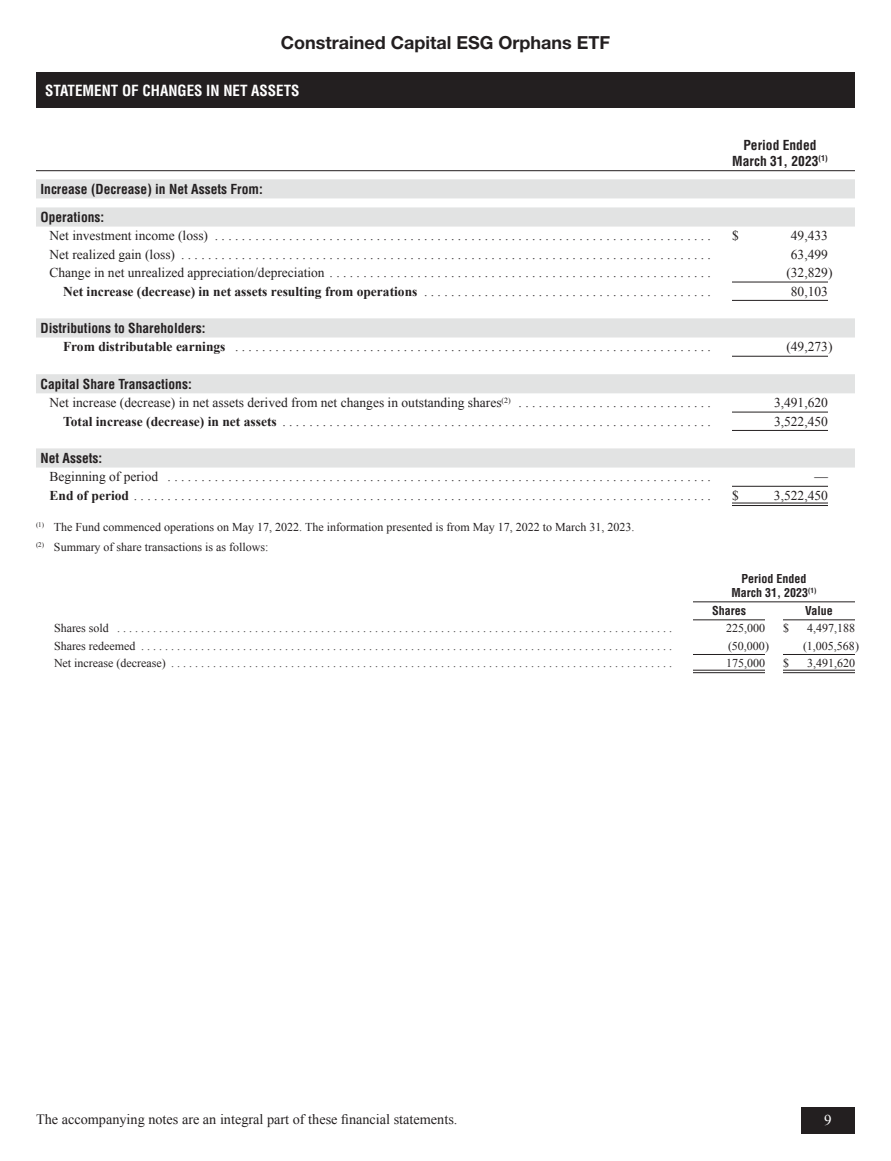
<style>
.page{position:relative;width:891px;height:1161px;background:#fff}
.page>*{position:absolute;margin:0;border:0;box-sizing:border-box;transform-origin:0 0}
.t1{font:700 18px "Helvetica Neue LT Std";color:#231f20}
.Main_Headings_in_Bla{font:700 condensed 15px "Helvetica";color:#fff}
.t2{font:15px "Times New Roman";color:#fff}
.t3{font:14.25px "Times New Roman";color:#231f20}
.Table_Stub_-_Level_2{font:13.5px "Times New Roman";color:#231f20}
.Table_Stub_-_Level_3{font:13.5px "Times New Roman";color:#231f20}
.Table_Stub_Subhead{font:700 condensed 13.5px "Helvetica";color:#231f20}
.Table_Stub_-_Level_3-2{font:700 13.5px "Times New Roman";color:#231f20}
.Table_Figure_-_Subto{font:13.5px "Times New Roman";color:#231f20}
.Table_Heading_-_Rule{font:700 condensed 13.5px/16.2px "Helvetica";color:#231f20;text-align:center}
.Table_Figure{font:13.5px "Times New Roman";color:#231f20}
.Table_Figure_-_Total{font:13.5px "Times New Roman";color:#231f20}
.Table_Stub{font:12px "Times New Roman";color:#231f20}
.Footnote{font:12px "Times New Roman";color:#231f20}
.Table_Heading_-_Rule-2{font:700 condensed 12px/14.4px "Helvetica";color:#231f20;text-align:center}
.Table_Figure_-_Subto-2{font:12px "Times New Roman";color:#231f20}
.Table_Figure-2{font:12px "Times New Roman";color:#231f20}
.Table_Figure_-_Total-2{font:12px "Times New Roman";color:#231f20}
.s1{font-weight:400}
.s2{font-weight:700}
</style>
<div class="page">
<div style="left:801px;top:1107px;width:54px;height:27px;background:#231f20"></div>
<div style="left:36px;top:72px;width:819px;height:36px;background:#231f20"></div>
<svg style="left:36px;top:179px;width:819px;height:289px"></svg>
<hr style="left:36px;top:170px;width:678px;height:1px;background:#231f20">
<svg style="left:714px;top:170px;width:18px;height:1px"></svg>
<hr style="left:732px;top:170px;width:96px;height:1px;background:#231f20">
<svg style="left:828px;top:170px;width:27px;height:1px"></svg>
<hr style="left:732px;top:282px;width:96px;height:1px;background:#231f20">
<hr style="left:732px;top:300px;width:96px;height:1px;background:#231f20">
<hr style="left:732px;top:356px;width:96px;height:1px;background:#231f20">
<hr style="left:732px;top:412px;width:96px;height:1px;background:#231f20">
<hr style="left:732px;top:430px;width:96px;height:1px;background:#231f20">
<hr style="left:732px;top:486px;width:96px;height:1px;background:#231f20">
<hr style="left:732px;top:503px;width:96px;height:1px;background:#231f20">
<hr style="left:732px;top:505px;width:96px;height:1px;background:#231f20">
<hr style="left:693px;top:601px;width:162px;height:1px;background:#231f20">
<hr style="left:693px;top:619px;width:72px;height:1px;background:#231f20">
<hr style="left:783px;top:619px;width:72px;height:1px;background:#231f20">
<hr style="left:693px;top:654px;width:72px;height:1px;background:#231f20">
<hr style="left:783px;top:654px;width:72px;height:1px;background:#231f20">
<hr style="left:693px;top:670px;width:72px;height:1px;background:#231f20">
<hr style="left:693px;top:672px;width:72px;height:1px;background:#231f20">
<hr style="left:783px;top:670px;width:72px;height:1px;background:#231f20">
<hr style="left:783px;top:672px;width:72px;height:1px;background:#231f20">
<h1 class="t1" style="left:281px;top:31px;width:331px">Constrained Capital ESG Orphans ETF</h1>
<p class="Main_Headings_in_Bla" style="left:45px;top:81px;width:256px">STATEMENT OF CHANGES IN NET ASSETS</p>
<p class="Table_Heading_-_Rule" style="left:732px;top:137px;width:97px">Period Ended<br>March 31, 2023<sup>(1)</sup></p>
<p class="Table_Stub_Subhead" style="left:40px;top:181px;width:224px">Increase (Decrease) in Net Assets From:</p>
<p class="Table_Stub_Subhead" style="left:40px;top:209px;width:65px">Operations:</p>
<p class="Table_Stub_-_Level_2" style="left:50px;top:227px;width:656px">Net investment income (loss) . . . . . . . . . . . . . . . . . . . . . . . . . . . . . . . . . . . . . . . . . . . . . . . . . . . . . . . . . . . . . . . . . . . . . . . . .</p>
<p class="Table_Figure" style="left:732px;top:227px;width:8px">$</p>
<p class="Table_Figure" style="left:791px;top:227px;width:39px">49,433</p>
<p class="Table_Stub_-_Level_2" style="left:50px;top:245px;width:656px">Net realized gain (loss) . . . . . . . . . . . . . . . . . . . . . . . . . . . . . . . . . . . . . . . . . . . . . . . . . . . . . . . . . . . . . . . . . . . . . . . . . . . . . .</p>
<p class="Table_Figure" style="left:791px;top:245px;width:39px">63,499</p>
<p class="Table_Stub_-_Level_2" style="left:50px;top:264px;width:656px">Change in net unrealized appreciation/depreciation . . . . . . . . . . . . . . . . . . . . . . . . . . . . . . . . . . . . . . . . . . . . . . . . . . . . . . . .</p>
<p class="Table_Figure_-_Subto" style="left:786px;top:264px;width:48px">(32,829)</p>
<p class="Table_Stub_-_Level_3-2" style="left:63px;top:282px;width:648px">Net increase (decrease) in net assets resulting from operations <span class="s1">. . . . . . . . . . . . . . . . . . . . . . . . . . . . . . . . . . . . . . . . . . .</span></p>
<p class="Table_Figure_-_Subto" style="left:791px;top:282px;width:39px">80,103</p>
<p class="Table_Stub_Subhead" style="left:40px;top:320px;width:166px">Distributions to Shareholders:</p>
<p class="Table_Stub_-_Level_3" style="left:63px;top:338px;width:643px"><span class="s2">From distributable earnings</span> . . . . . . . . . . . . . . . . . . . . . . . . . . . . . . . . . . . . . . . . . . . . . . . . . . . . . . . . . . . . . . . . . . . . . .</p>
<p class="Table_Figure_-_Subto" style="left:786px;top:338px;width:48px">(49,273)</p>
<p class="Table_Stub_Subhead" style="left:40px;top:375px;width:153px">Capital Share Transactions:</p>
<p class="Table_Stub_-_Level_2" style="left:50px;top:394px;width:656px">Net increase (decrease) in net assets derived from net changes in outstanding shares<sup>(2)</sup> . . . . . . . . . . . . . . . . . . . . . . . . . . . .</p>
<p class="Table_Figure_-_Subto" style="left:774px;top:394px;width:55px">3,491,620</p>
<p class="Table_Stub_-_Level_3" style="left:63px;top:412px;width:643px"><span class="s2">Total increase (decrease) in net assets</span> . . . . . . . . . . . . . . . . . . . . . . . . . . . . . . . . . . . . . . . . . . . . . . . . . . . . . . . . . . . . . . .</p>
<p class="Table_Figure_-_Subto" style="left:774px;top:412px;width:55px">3,522,450</p>
<p class="Table_Stub_Subhead" style="left:40px;top:450px;width:63px">Net Assets:</p>
<p class="Table_Stub_-_Level_2" style="left:50px;top:468px;width:656px">Beginning of period . . . . . . . . . . . . . . . . . . . . . . . . . . . . . . . . . . . . . . . . . . . . . . . . . . . . . . . . . . . . . . . . . . . . . . . . . . . . . . . .</p>
<p class="Table_Figure_-_Subto" style="left:814px;top:468px;width:15px">—</p>
<p class="Table_Stub_-_Level_2" style="left:50px;top:486px;width:656px"><span class="s2">End of period</span> . . . . . . . . . . . . . . . . . . . . . . . . . . . . . . . . . . . . . . . . . . . . . . . . . . . . . . . . . . . . . . . . . . . . . . . . . . . . . . . . . . . . .</p>
<p class="Table_Figure_-_Total" style="left:732px;top:486px;width:8px">$</p>
<p class="Table_Figure_-_Total" style="left:774px;top:486px;width:55px">3,522,450</p>
<p class="Footnote" style="left:36px;top:519px;width:598px"><sup>(1)</sup> The Fund commenced operations on May 17, 2022. The information presented is from May 17, 2022 to March 31, 2023.</p>
<p class="Footnote" style="left:36px;top:539px;width:234px"><sup>(2)</sup> Summary of share transactions is as follows:</p>
<p class="Table_Heading_-_Rule-2" style="left:732px;top:571px;width:86px">Period Ended<br>March 31, 2023<sup>(1)</sup></p>
<p class="Table_Heading_-_Rule-2" style="left:712px;top:603px;width:35px">Shares</p>
<p class="Table_Heading_-_Rule-2" style="left:805px;top:603px;width:29px">Value</p>
<p class="Table_Stub" style="left:54px;top:620px;width:620px">Shares sold . . . . . . . . . . . . . . . . . . . . . . . . . . . . . . . . . . . . . . . . . . . . . . . . . . . . . . . . . . . . . . . . . . . . . . . . . . . . . . . . . . . . . . . . . . . . .</p>
<p class="Table_Figure-2" style="left:726px;top:620px;width:40px">225,000</p>
<p class="Table_Figure-2" style="left:783px;top:620px;width:7px">$</p>
<p class="Table_Figure-2" style="left:807px;top:620px;width:49px">4,497,188</p>
<p class="Table_Stub" style="left:54px;top:638px;width:619px">Shares redeemed . . . . . . . . . . . . . . . . . . . . . . . . . . . . . . . . . . . . . . . . . . . . . . . . . . . . . . . . . . . . . . . . . . . . . . . . . . . . . . . . . . . . . . . . .</p>
<p class="Table_Figure_-_Subto-2" style="left:728px;top:638px;width:42px">(50,000)</p>
<p class="Table_Figure_-_Subto-2" style="left:803px;top:638px;width:57px">(1,005,568)</p>
<p class="Table_Stub" style="left:54px;top:655px;width:619px">Net increase (decrease) . . . . . . . . . . . . . . . . . . . . . . . . . . . . . . . . . . . . . . . . . . . . . . . . . . . . . . . . . . . . . . . . . . . . . . . . . . . . . . . . . . . .</p>
<p class="Table_Figure_-_Total-2" style="left:726px;top:655px;width:40px">175,000</p>
<p class="Table_Figure_-_Total-2" style="left:783px;top:655px;width:7px">$</p>
<p class="Table_Figure_-_Total-2" style="left:807px;top:655px;width:49px">3,491,620</p>
<p class="t3" style="left:36px;top:1110px;width:423px">The accompanying notes are an integral part of these financial statements.</p>
<p class="t2" style="left:824px;top:1110px;width:9px">9</p>
</div>
